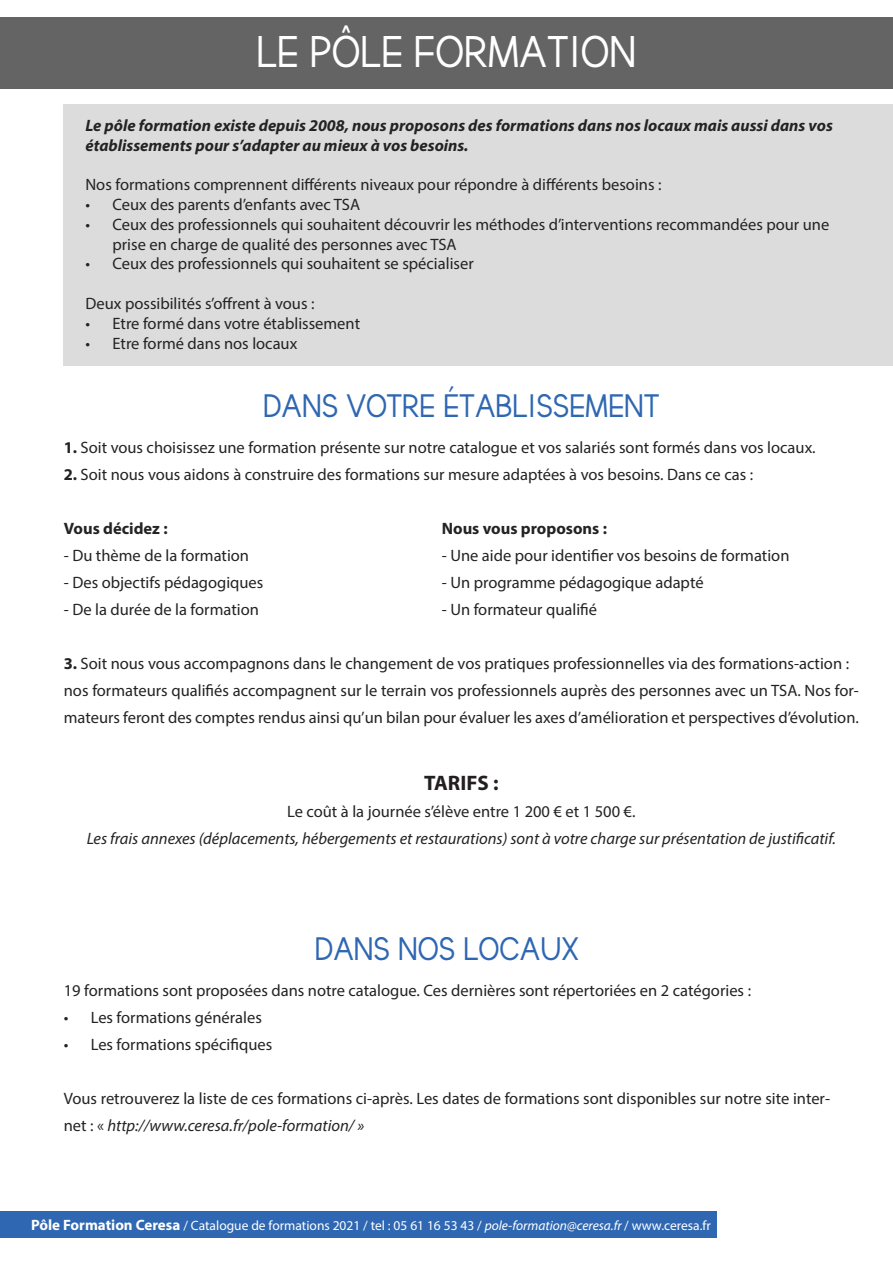
<style>
.page{position:relative;width:893px;height:1263px;background:#fff}
.page>*{position:absolute;margin:0;border:0;box-sizing:border-box;transform-origin:0 0}
.TITRE_FORMATION{font:45px "thebrooklynbold";color:#fff}
.DATES_FORMATION{font:33px "thebrooklynbold";color:#2f67b2}
.t1{font:700 21px "Myriad Pro";color:#231f20}
.Style_de_paragraphe{font:16.5px/27px "Myriad Pro";color:#232323}
.Style_de_paragraphe-2{font:italic 700 16.5px/19.8px "Myriad Pro";color:#232323}
.t2{font:italic 16.5px "Myriad Pro";color:#232323}
.t3{font:700 16.5px "Myriad Pro";color:#232323}
.DATES_FORMATION-2{font:13.5px "Myriad Pro";color:#fff}
.s1{font-weight:700}
.s2{font-style:italic}
.s3{font-weight:700;font-size:15px}
</style>
<div class="page">
<div style="left:64px;top:104px;width:829px;height:261px;background:#dcdcdc"></div>
<div style="left:0;top:17px;width:893px;height:71px;background:#646464"></div>
<div style="left:0;top:1211px;width:717px;height:27px;background:#2f67b2"></div>
<p class="TITRE_FORMATION" style="left:257px;top:25px;width:381px">LE PÔLE FORMATION</p>
<p class="Style_de_paragraphe-2" style="left:85px;top:115px;width:749px">Le pôle formation existe depuis 2008, nous proposons des formations dans nos locaux mais aussi dans vos établissements pour s’adapter au mieux à vos besoins.</p>
<p class="Style_de_paragraphe" style="left:85px;top:171px;width:577px">Nos formations comprennent différents niveaux pour répondre à différents besoins :</p>
<p class="Style_de_paragraphe" style="left:85px;top:191px;width:276px">• Ceux des parents d’enfants avec TSA</p>
<p class="Style_de_paragraphe" style="left:112px;top:214px;width:718px;line-height:19.8px;text-indent:-27px">• Ceux des professionnels qui souhaitent découvrir les méthodes d’interventions recommandées pour une prise en charge de qualité des personnes avec TSA</p>
<p class="Style_de_paragraphe" style="left:85px;top:250px;width:390px">• Ceux des professionnels qui souhaitent se spécialiser</p>
<p class="Style_de_paragraphe" style="left:85px;top:290px;width:231px">Deux possibilités s’offrent à vous :</p>
<p class="Style_de_paragraphe" style="left:85px;top:309px;width:276px">• Etre formé dans votre établissement</p>
<p class="Style_de_paragraphe" style="left:85px;top:329px;width:213px">• Etre formé dans nos locaux</p>
<p class="DATES_FORMATION" style="left:263px;top:386px;width:398px">DANS VOTRE ÉTABLISSEMENT</p>
<p class="Style_de_paragraphe" style="left:64px;top:434px;width:753px"><span class="s1">1.</span> Soit vous choisissez une formation présente sur notre catalogue et vos salariés sont formés dans vos locaux.</p>
<p class="Style_de_paragraphe" style="left:64px;top:461px;width:691px"><span class="s1">2.</span> Soit nous vous aidons à construire des formations sur mesure adaptées à vos besoins. Dans ce cas :</p>
<p class="t3" style="left:64px;top:518px;width:105px">Vous décidez :</p>
<p class="t3" style="left:442px;top:518px;width:167px">Nous vous proposons :</p>
<p class="Style_de_paragraphe" style="left:64px;top:542px;width:187px">- Du thème de la formation</p>
<p class="Style_de_paragraphe" style="left:442px;top:542px;width:349px">- Une aide pour identifier vos besoins de formation</p>
<p class="Style_de_paragraphe" style="left:64px;top:569px;width:201px">- Des objectifs pédagogiques</p>
<p class="Style_de_paragraphe" style="left:442px;top:569px;width:263px">- Un programme pédagogique adapté</p>
<p class="Style_de_paragraphe" style="left:64px;top:596px;width:197px">- De la durée de la formation</p>
<p class="Style_de_paragraphe" style="left:442px;top:596px;width:157px">- Un formateur qualifié</p>
<p class="Style_de_paragraphe" style="left:64px;top:650px;width:787px"><span class="s1">3.</span> Soit nous vous accompagnons dans le changement de vos pratiques professionnelles via des formations-action :</p>
<p class="Style_de_paragraphe" style="left:64px;top:677px;width:797px">nos formateurs qualifiés accompagnent sur le terrain vos professionnels auprès des personnes avec un TSA. Nos for&shy;mateurs feront des comptes rendus ainsi qu’un bilan pour évaluer les axes d’amélioration et perspectives d’évolution.</p>
<p class="t1" style="left:424px;top:769px;width:76px">TARIFS :</p>
<p class="Style_de_paragraphe" style="left:287px;top:797px;width:350px">Le coût à la journée s’élève entre 1 200 € et 1 500 €.</p>
<p class="t2" style="left:87px;top:828px;width:751px">Les frais annexes (déplacements, hébergements et restaurations) sont à votre charge sur présentation de justificatif.</p>
<p class="DATES_FORMATION" style="left:315px;top:928px;width:265px">DANS NOS LOCAUX</p>
<p class="Style_de_paragraphe" style="left:64px;top:976px;width:689px">19 formations sont proposées dans notre catalogue. Ces dernières sont répertoriées en 2 catégories :</p>
<p class="Style_de_paragraphe" style="left:64px;top:1003px;width:200px">• Les formations générales</p>
<p class="Style_de_paragraphe" style="left:64px;top:1030px;width:210px">• Les formations spécifiques</p>
<p class="Style_de_paragraphe" style="left:64px;top:1084px;width:768px">Vous retrouverez la liste de ces formations ci-après. Les dates de formations sont disponibles sur notre site inter&shy;net : « <span class="s2">http://www.ceresa.fr/pole-formation/ »</span></p>
<p class="DATES_FORMATION-2" style="left:31px;top:1217px;width:681px"><span class="s3">Pôle Formation Ceresa</span> / Catalogue de formations 2021 / tel : 05 61 16 53 43 / <span class="s2">pole-formation@ceresa.fr</span> / www.ceresa.fr</p>
</div>
